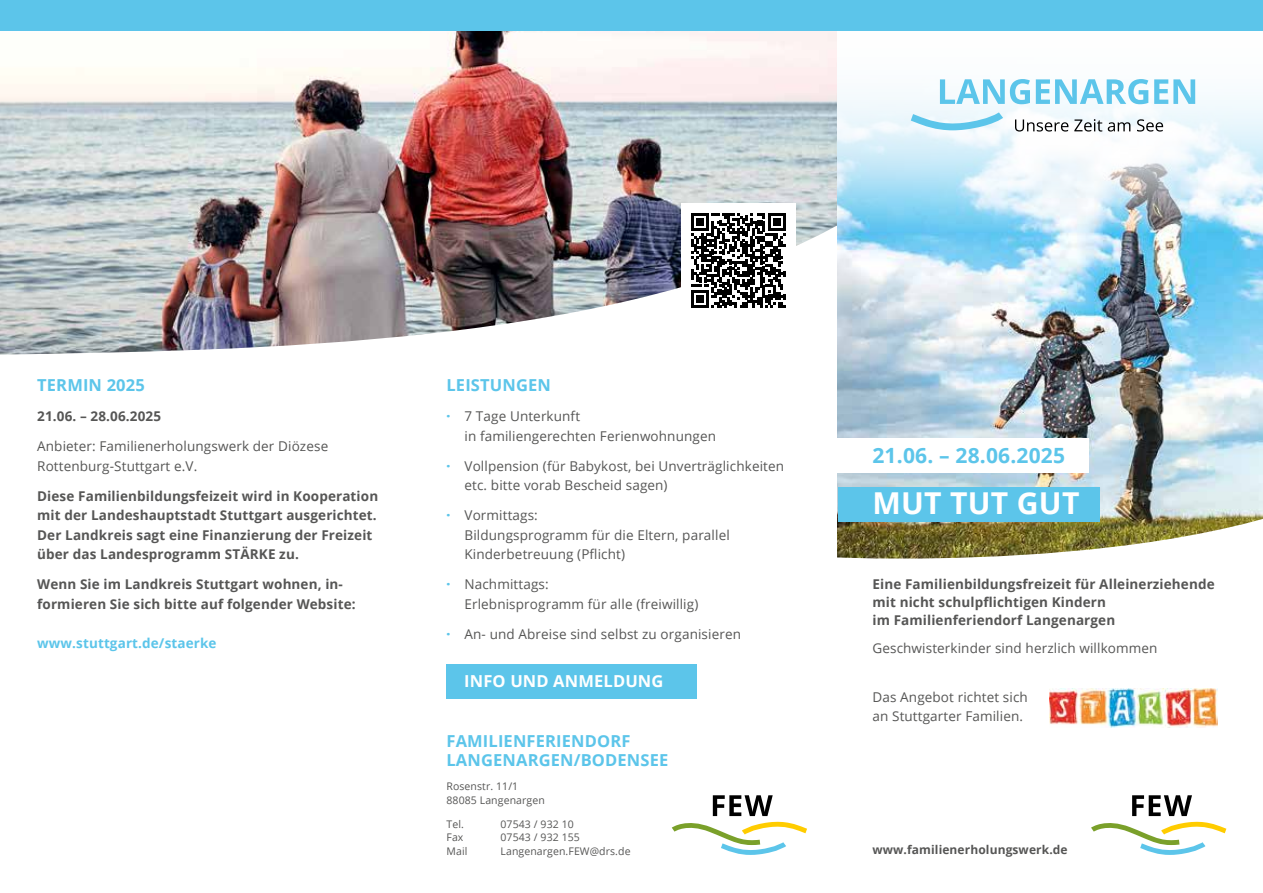
<style>
.page{position:relative;width:1263px;height:893px;background:#fff}
.page>*{position:absolute;margin:0;border:0;box-sizing:border-box;transform-origin:0 0}
.t1{font:700 30.15px "Open Sans";letter-spacing:.01em;color:#fff}
.t2{font:700 21px "Open Sans";letter-spacing:.01em;color:#5cc5ea}
.t3{font:700 16.5px/19.5px "Open Sans";letter-spacing:.01em;color:#5cc5ea}
.t4{font:700 16.5px "Open Sans";letter-spacing:.01em;color:#fff}
.t5{font:13.5px/19.5px "Open Sans";letter-spacing:.01em;color:#565655}
.t6{font:700 13.5px/19.5px "Open Sans";letter-spacing:.01em;color:#565655}
.t7{font:700 13.5px "Open Sans";letter-spacing:.01em;color:#5cc5ea}
.t8{font:700 12px "Open Sans";letter-spacing:.01em;color:#565655}
.t9{font:10.5px/13.5px "Open Sans";letter-spacing:.01em;color:#565655}
.s1{font-weight:800;color:#5cc5ea}
</style>
<div class="page">
<img style="left:0;top:30px;width:838px;height:325px">
<img style="left:838px;top:231px;width:425px;height:220px">
<svg style="left:837px;top:451px;width:426px;height:379px"></svg>
<svg style="left:838px;top:30px;width:425px;height:201px"></svg>
<svg style="left:1015px;top:119px;width:53px;height:13px"></svg>
<svg style="left:1074px;top:119px;width:28px;height:13px"></svg>
<svg style="left:1108px;top:122px;width:22px;height:10px"></svg>
<svg style="left:1137px;top:119px;width:26px;height:13px"></svg>
<svg style="left:911px;top:112px;width:92px;height:18px"></svg>
<svg style="left:940px;top:79px;width:90px;height:25px"></svg>
<svg style="left:1036px;top:79px;width:112px;height:25px"></svg>
<svg style="left:1154px;top:79px;width:41px;height:25px"></svg>
<div style="left:0;top:0;width:1263px;height:30px;background:#5cc5ea"></div>
<div style="left:681px;top:203px;width:115px;height:115px;background:#fff"></div>
<svg style="left:691px;top:213px;width:95px;height:95px"></svg>
<div style="left:446px;top:665px;width:251px;height:34px;background:#5cc5ea"></div>
<div style="left:823px;top:438px;width:266px;height:34px;background:#fff"></div>
<div style="left:838px;top:487px;width:261px;height:34px;background:#5cc5ea"></div>
<img style="left:1049px;top:689px;width:168px;height:38px">
<svg style="left:1091px;top:795px;width:135px;height:60px"></svg>
<svg style="left:672px;top:795px;width:135px;height:60px"></svg>
<p class="t3" style="left:37px;top:375px;width:109px">TERMIN 2025</p>
<p class="t6" style="left:37px;top:406px;width:125px">21.06. – 28.06.2025</p>
<p class="t5" style="left:37px;top:436px;width:293px">Anbieter: Familienerholungswerk der Diözese<br>Rottenburg-Stuttgart e.V.</p>
<p class="t6" style="left:37px;top:486px;width:342px">Diese Familienbildungsfeizeit wird in Kooperation mit der Landeshauptstadt Stuttgart ausgerichtet.<br>Der Landkreis sagt eine Finanzierung der Freizeit über das Landesprogramm STÄRKE zu.</p>
<p class="t6" style="left:37px;top:574px;width:320px">Wenn Sie im Landkreis Stuttgart wohnen, in&shy;formieren Sie sich bitte auf folgender Website:</p>
<p class="t7" style="left:37px;top:633px;width:181px">www.stuttgart.de/staerke</p>
<p class="t3" style="left:446px;top:375px;width:106px">LEISTUNGEN</p>
<p class="t5" style="left:464px;top:406px;width:253px;text-indent:-18px"><span class="s1">·</span> 7 Tage Unterkunft<br>in familiengerechten Ferienwohnungen</p>
<p class="t5" style="left:464px;top:456px;width:321px;text-indent:-18px"><span class="s1">·</span> Vollpension (für Babykost, bei Unverträglich keiten etc. bitte vorab Bescheid sagen)</p>
<p class="t5" style="left:464px;top:505px;width:267px;text-indent:-18px"><span class="s1">·</span> Vormittags:<br>Bildungsprogramm für die Eltern, parallel<br>Kinderbetreuung (Pflicht)</p>
<p class="t5" style="left:464px;top:574px;width:235px;text-indent:-18px"><span class="s1">·</span> Nachmittags:<br>Erlebnisprogramm für alle (freiwillig)</p>
<p class="t5" style="left:446px;top:624px;width:296px"><span class="s1">·</span> An- und Abreise sind selbst zu organisieren</p>
<p class="t4" style="left:464px;top:670px;width:201px">INFO UND ANMELDUNG</p>
<h2 class="t2" style="left:872px;top:441px;width:194px">21.06. – 28.06.2025</h2>
<h1 class="t1" style="left:872px;top:482px;width:209px">MUT TUT GUT</h1>
<p class="t6" style="left:872px;top:574px;width:344px;line-height:18px">Eine Familienbildungsfreizeit für Alleinerziehende mit nicht schulpflichtigen Kindern<br>im Familienferiendorf Langenargen</p>
<p class="t5" style="left:872px;top:638px;width:287px">Geschwisterkinder sind herzlich willkommen</p>
<p class="t5" style="left:872px;top:687px;width:157px">Das Angebot richtet sich an Stuttgarter Familien.</p>
<p class="t3" style="left:446px;top:730px;width:223px">FAMILIENFERIENDORF<br>LANGENARGEN/BODENSEE</p>
<p class="t9" style="left:446px;top:779px;width:100px">Rosenstr. 11/1<br>88085 Langenargen</p>
<p class="t9" style="left:446px;top:817px;width:19px">Tel.</p>
<p class="t9" style="left:500px;top:817px;width:75px">07543 / 932 10</p>
<p class="t9" style="left:446px;top:830px;width:18px">Fax</p>
<p class="t9" style="left:500px;top:830px;width:81px">07543 / 932 155</p>
<p class="t9" style="left:446px;top:844px;width:22px">Mail</p>
<p class="t9" style="left:500px;top:844px;width:132px">Langenargen.FEW@drs.de</p>
<p class="t8" style="left:872px;top:841px;width:197px">www.familienerholungswerk.de</p>
</div>
